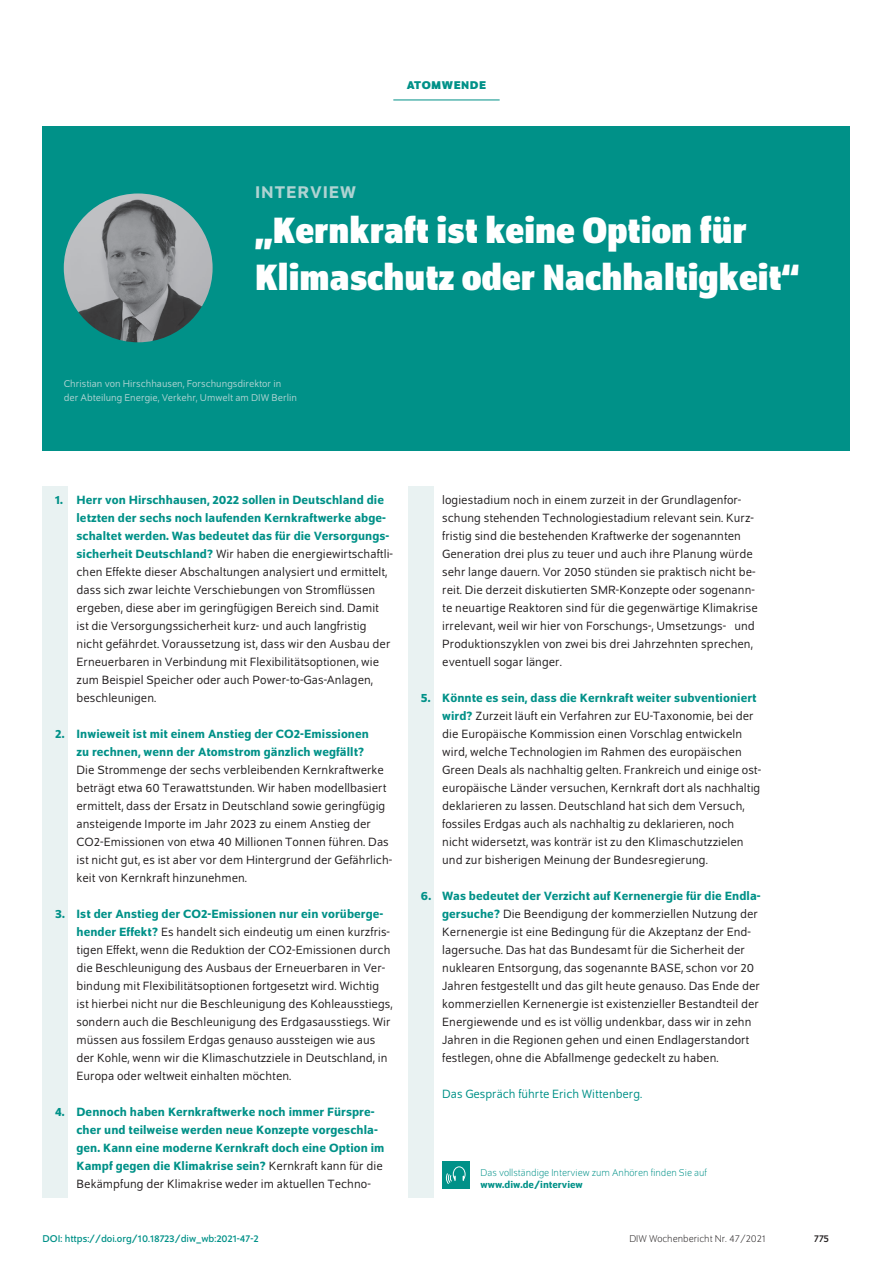
<style>
.page{position:relative;width:893px;height:1263px;background:#fff}
.page>*{position:absolute;margin:0;border:0;box-sizing:border-box;transform-origin:0 0}
.t1{font:700 semi-condensed 39px/46.8px "Schumpeter";color:#fff}
.t2{font:500 18px "Schumpeter";letter-spacing:.05em;color:#afd3d2}
.t3{font:12.75px/18px "Schumpeter Blond";letter-spacing:.005em;color:#231f20}
.t4{font:500 12.75px/18px "Schumpeter";letter-spacing:.005em;color:#009188}
.t5{font:12.75px "Schumpeter Blond";color:#009188}
.t6{font:700 12px "Schumpeter";letter-spacing:.04em;color:#009188}
.t7{font:10.5px/13.5px "Schumpeter Blond";color:#afd3d2}
.t8{font:300 10.5px "Schumpeter";color:#009188}
.t9{font:10.5px "Schumpeter";color:#009188}
.t10{font:300 10.5px "Schumpeter";color:#231f20}
.t11{font:500 10.5px "Schumpeter";color:#009188}
.t12{font:10.5px "Schumpeter";color:#231f20}
.s1{font-family:"Schumpeter";font-weight:500;color:#009188}
.s2{font-family:"Schumpeter Blond";font-weight:400;color:#231f20}
</style>
<div class="page">
<div style="left:408px;top:486px;width:26px;height:711px;background:#e9f2f2"></div>
<div style="left:43px;top:486px;width:25px;height:711px;background:#e9f2f2"></div>
<div style="left:442px;top:1161px;width:27px;height:27px;background:#009188"></div>
<svg style="left:446px;top:1166px;width:20px;height:18px"></svg>
<div style="left:43px;top:126px;width:807px;height:324px;background:#009188"></div>
<hr style="left:393px;top:100px;width:107px;height:1px;background:#009188">
<img style="left:64px;top:193px;width:149px;height:149px;border-radius:74px">
<p class="t6" style="left:407px;top:79px;width:81px">ATOMWENDE</p>
<h2 class="t2" style="left:255px;top:183px;width:102px">INTERVIEW</h2>
<h1 class="t1" style="left:255px;top:207px;width:545px">„Kernkraft ist keine Option für<br>Klimaschutz oder Nachhaltigkeit“</h1>
<p class="t7" style="left:64px;top:377px;width:235px">Christian von Hirschhausen, Forschungsdirektor in der Abteilung Energie, Verkehr, Umwelt am DIW Berlin</p>
<p class="t4" style="left:77px;top:491px;width:314px;text-indent:-21px">1. Herr von Hirschhausen, 2022 sollen in Deutschland die letzten der sechs noch laufenden Kernkraftwerke abge&shy;schaltet werden. Was bedeutet das für die Versorgungs-</p>
<p class="t3" style="left:77px;top:545px;width:318px"><span class="s1">sicherheit Deutschland?</span> Wir haben die energiewirtschaftli&shy;chen Effekte dieser Abschaltungen analysiert und ermittelt, dass sich zwar leichte Verschiebungen von Stromflüssen ergeben, diese aber im geringfügigen Bereich sind. Damit ist die Versorgungssicherheit kurz- und auch langfristig nicht gefährdet. Voraussetzung ist, dass wir den Ausbau der Erneuerbaren in Verbindung mit Flexibilitätsoptionen, wie zum Beispiel Speicher oder auch Power-to-Gas-Anlagen, beschleunigen.</p>
<p class="t4" style="left:77px;top:725px;width:294px;text-indent:-21px">2. Inwieweit ist mit einem Anstieg der CO2-Emissionen zu rechnen, wenn der Atomstrom gänzlich wegfällt?</p>
<p class="t3" style="left:77px;top:761px;width:317px">Die Strommenge der sechs verbleibenden Kernkraftwerke beträgt etwa 60 Terawattstunden. Wir haben modellbasiert ermittelt, dass der Ersatz in Deutschland sowie geringfügig ansteigende Importe im Jahr 2023 zu einem Anstieg der CO2-Emissionen von etwa 40 Millionen Tonnen führen. Das ist nicht gut, es ist aber vor dem Hintergrund der Gefährlich&shy;keit von Kernkraft hinzunehmen.</p>
<p class="t4" style="left:55px;top:905px;width:329px">3. Ist der Anstieg der CO2-Emissionen nur ein vorüberge-</p>
<p class="t3" style="left:77px;top:923px;width:317px"><span class="s1">hender Effekt?</span> Es handelt sich eindeutig um einen kurzfris&shy;tigen Effekt, wenn die Reduktion der CO2-Emissionen durch die Beschleunigung des Ausbaus der Erneuerbaren in Ver&shy;bindung mit Flexibilitätsoptionen fortgesetzt wird. Wichtig ist hierbei nicht nur die Beschleunigung des Kohleausstiegs, sondern auch die Beschleunigung des Erdgasausstiegs. Wir müssen aus fossilem Erdgas genauso aussteigen wie aus der Kohle, wenn wir die Klimaschutzziele in Deutschland, in Europa oder weltweit einhalten möchten.</p>
<p class="t4" style="left:77px;top:1103px;width:309px;text-indent:-21px">4. Dennoch haben Kernkraftwerke noch immer Fürspre&shy;cher und teilweise werden neue Konzepte vorgeschla&shy;gen. Kann eine moderne Kernkraft doch eine Option im Kampf gegen die Klimakrise sein? <span class="s2">Kernkraft kann für die</span></p>
<p class="t3" style="left:77px;top:1175px;width:296px">Bekämpfung der Klimakrise weder im aktuellen Techno-</p>
<p class="t3" style="left:442px;top:491px;width:317px">logiestadium noch in einem zurzeit in der Grundlagenfor&shy;schung stehenden Technologiestadium relevant sein. Kurz&shy;fristig sind die bestehenden Kraftwerke der sogenannten Generation drei plus zu teuer und auch ihre Planung würde sehr lange dauern. Vor 2050 stünden sie praktisch nicht be&shy;reit. Die derzeit diskutierten SMR-Konzepte oder sogenann&shy;te neuartige Reaktoren sind für die gegenwärtige Klimakrise irrelevant, weil wir hier von Forschungs-, Umsetzungs- und Produktionszyklen von zwei bis drei Jahrzehnten sprechen, eventuell sogar länger.</p>
<p class="t4" style="left:421px;top:689px;width:337px">5. Könnte es sein, dass die Kernkraft weiter subventioniert</p>
<p class="t3" style="left:442px;top:707px;width:320px"><span class="s1">wird?</span> Zurzeit läuft ein Verfahren zur EU-Taxonomie, bei der die Europäische Kommission einen Vorschlag entwickeln wird, welche Technologien im Rahmen des europäischen Green Deals als nachhaltig gelten. Frankreich und einige ost&shy;europäische Länder versuchen, Kernkraft dort als nachhaltig deklarieren zu lassen. Deutschland hat sich dem Versuch, fossiles Erdgas auch als nachhaltig zu deklarieren, noch nicht widersetzt, was konträr ist zu den Klimaschutzzielen und zur bisherigen Meinung der Bundesregierung.</p>
<p class="t4" style="left:421px;top:887px;width:341px">6. Was bedeutet der Verzicht auf Kernenergie für die Endla-</p>
<p class="t3" style="left:442px;top:905px;width:319px"><span class="s1">gersuche?</span> Die Beendigung der kommerziellen Nutzung der Kernenergie ist eine Bedingung für die Akzeptanz der End&shy;lagersuche. Das hat das Bundesamt für die Sicherheit der nuklearen Entsorgung, das sogenannte BASE, schon vor 20<br>Jahren festgestellt und das gilt heute genauso. Das Ende der kommerziellen Kernenergie ist existenzieller Bestandteil der Energiewende und es ist völlig undenkbar, dass wir in zehn Jahren in die Regionen gehen und einen Endlagerstandort festlegen, ohne die Abfallmenge gedeckelt zu haben.</p>
<p class="t5" style="left:442px;top:1088px;width:201px">Das Gespräch führte Erich Wittenberg.</p>
<p class="t8" style="left:480px;top:1167px;width:228px">Das vollständige Interview zum Anhören finden Sie auf</p>
<p class="t11" style="left:480px;top:1179px;width:104px">www.diw.de/interview</p>
<p class="t9" style="left:43px;top:1233px;width:218px">DOI: https://doi.org/10.18723/diw_wb:2021-47-2</p>
<p class="t10" style="left:629px;top:1234px;width:138px">DIW Wochenbericht Nr. 47/2021</p>
<p class="t12" style="left:814px;top:1233px;width:16px">775</p>
</div>
